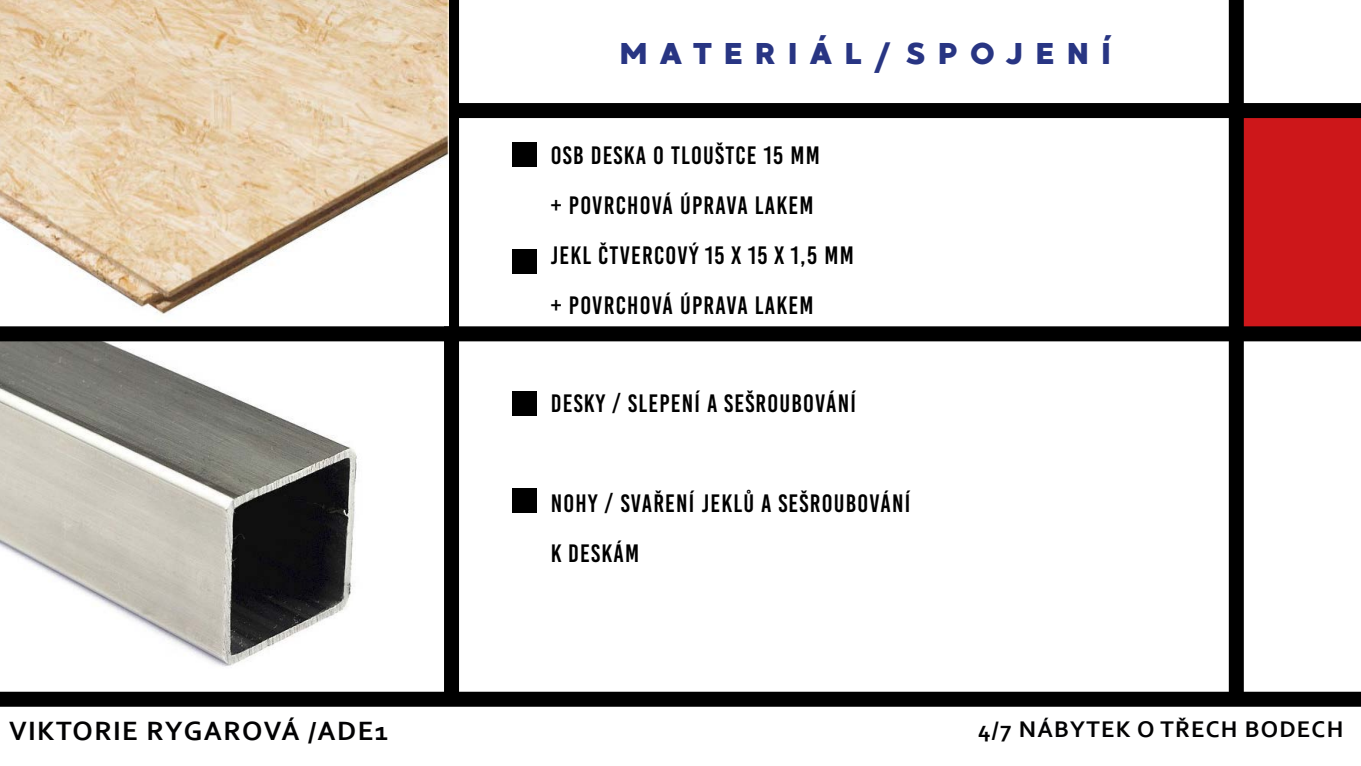
<style>
.page{position:relative;width:1361px;height:766px;background:#fff}
.page>*{position:absolute;margin:0;border:0;box-sizing:border-box;transform-origin:0 0}
.t1{font:30px "MADE Good Time Grotesk";letter-spacing:.32em;color:#283583}
.t2{font:700 27.75px "Corbel";letter-spacing:.05em;color:#020203}
.t3{font:25px/50px "Bebas Kai";letter-spacing:.05em;color:#000}
.t4{font:700 23.75px "Corbel";letter-spacing:.05em;color:#020203}
</style>
<div class="page">
<div style="left:1243px;top:118px;width:118px;height:208px;background:#cd171a"></div>
<div style="left:449px;top:103px;width:912px;height:15px;background:#000"></div>
<div style="left:0;top:691px;width:1361px;height:15px;background:#000"></div>
<div style="left:1228px;top:0;width:15px;height:703px;background:#000"></div>
<div style="left:444px;top:0;width:15px;height:699px;background:#000"></div>
<div style="left:512px;top:142px;width:25px;height:25px;background:#000"></div>
<div style="left:512px;top:391px;width:24px;height:25px;background:#000"></div>
<div style="left:512px;top:249px;width:25px;height:25px;background:#000"></div>
<div style="left:512px;top:488px;width:24px;height:25px;background:#000"></div>
<img style="left:0;top:0;width:449px;height:326px">
<img style="left:0;top:341px;width:441px;height:326px">
<div style="left:0;top:326px;width:451px;height:15px;background:#000"></div>
<div style="left:444px;top:326px;width:917px;height:15px;background:#000"></div>
<p class="t1" style="left:619px;top:34px;width:494px">MATERIÁL/SPOJENÍ</p>
<p class="t3" style="left:551px;top:130px;width:304px">OSB DESKA O TLOUŠTCE 15 MM<br>+ POVRCHOVÁ ÚPRAVA LAKEM<br>JEKL ČTVERCOVÝ 15 X 15 X 1,5 MM + POVRCHOVÁ ÚPRAVA LAKEM</p>
<p class="t3" style="left:551px;top:378px;width:307px">DESKY / SLEPENÍ A SEŠROUBOVÁNÍ</p>
<p class="t3" style="left:551px;top:478px;width:361px">NOHY / SVAŘENÍ JEKLŮ A SEŠROUBOVÁNÍ<br>K DESKÁM</p>
<p class="t2" style="left:9px;top:713px;width:381px">VIKTORIE RYGAROVÁ /ADE1</p>
<p class="t4" style="left:978px;top:714px;width:366px">4/7 NÁBYTEK O TŘECH BODECH</p>
</div>
